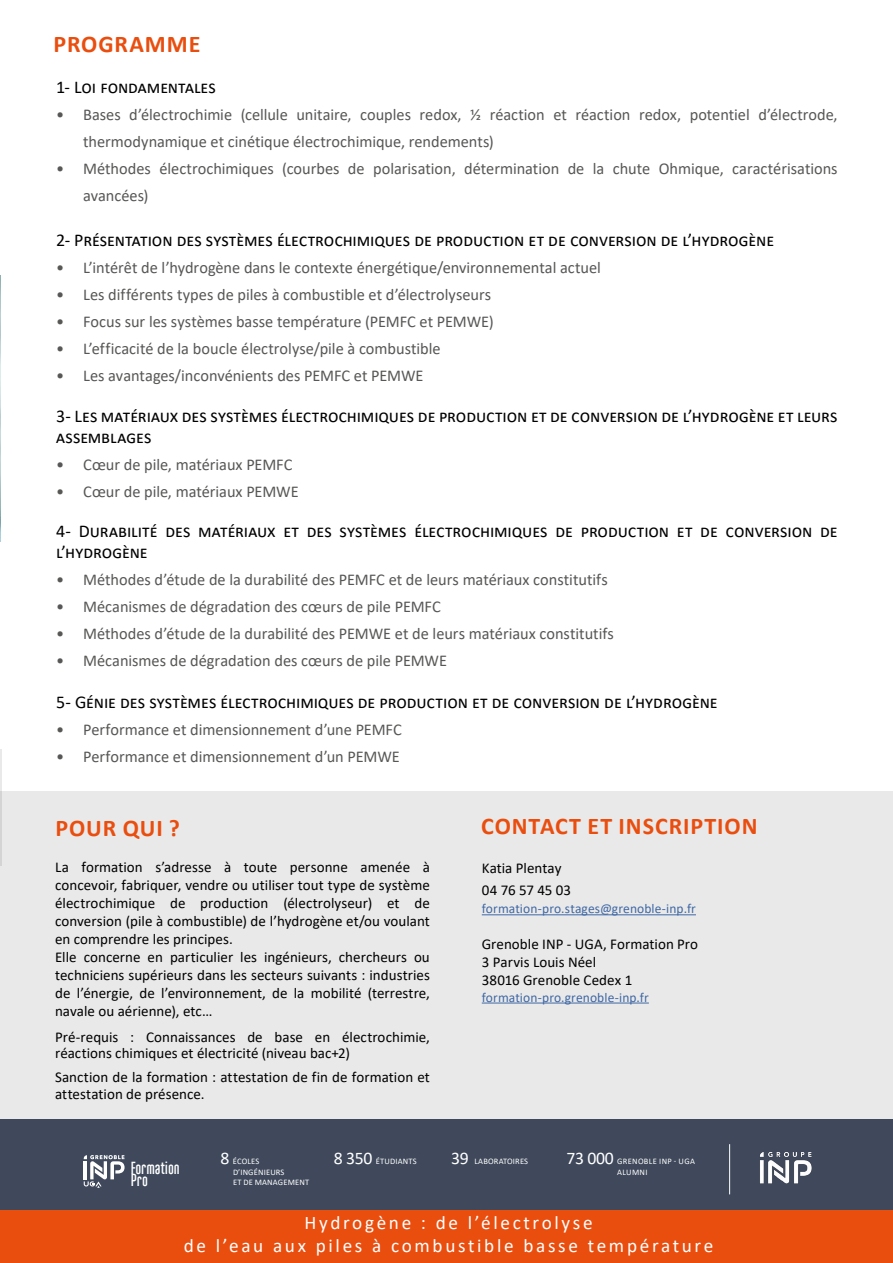
<style>
.page{position:relative;width:893px;height:1263px;background:#fff}
.page>*{position:absolute;margin:0;border:0;box-sizing:border-box;transform-origin:0 0}
.t1{font:700 24px "Calibri";letter-spacing:.035em;color:#e94e0f}
.t2{font:19.2px/23.1px "Calibri";letter-spacing:.14em;color:#fff;text-align:center}
.t3{font:18px/21px "Calibri";letter-spacing:-.005em;color:#000}
.t4{font:700 17.4px/12.8px "Ando";color:#fff}
.t5{font:16.5px/27px "Calibri";color:#575756}
.t6{font:15px/18px "Calibri";letter-spacing:.005em;color:#000}
.t7{font:13.5px "Calibri";letter-spacing:.01em;color:#3f68a5}
.t8{font:8.55px/10.2px "Calibri";letter-spacing:.02em;color:#fff}
.t9{font:8.55px/10.2px "Calibri";letter-spacing:.04em;color:#fff;text-align:center}
.s1{font-size:17.7px}
</style>
<div class="page">
<hr style="left:0;top:749px;width:2px;height:117px;background:#000">
<img style="left:0;top:275px;width:1px;height:267px">
<div style="left:1px;top:791px;width:892px;height:328px;background:#e9e9e9"></div>
<hr style="left:482px;top:914px;width:214px;height:1px;background:#3f68a5">
<hr style="left:482px;top:1002px;width:167px;height:1px;background:#3f68a5">
<div style="left:0;top:1120px;width:893px;height:143px;background:#3f495b"></div>
<div style="left:0;top:1210px;width:893px;height:53px;background:#e94e0f"></div>
<hr style="left:729px;top:1144px;width:1px;height:50px;background:#fff">
<svg style="left:84px;top:1155px;width:41px;height:33px"></svg>
<img style="left:760px;top:1152px;width:52px;height:32px">
<h1 class="t1" style="left:54px;top:28px;width:148px">PROGRAMME</h1>
<p class="t3" style="left:56px;top:76px;width:161px">1- Loi fondamentales</p>
<p class="t5" style="left:83px;top:100px;width:756px;text-indent:-27px">• Bases d’électrochimie (cellule unitaire, couples redox, ½ réaction et réaction redox, potentiel d’électrode, thermodynamique et cinétique électrochimique, rendements)</p>
<p class="t5" style="left:83px;top:154px;width:756px;text-indent:-27px">• Méthodes électrochimiques (courbes de polarisation, détermination de la chute Ohmique, caractérisations avancées)</p>
<p class="t3" style="left:56px;top:229px;width:720px">2- Présentation des systèmes électrochimiques de production et de conversion de l’hydrogène</p>
<p class="t5" style="left:56px;top:253px;width:546px">• L’intérêt de l’hydrogène dans le contexte énergétique/environnemental actuel</p>
<p class="t5" style="left:56px;top:280px;width:437px">• Les différents types de piles à combustible et d’électrolyseurs</p>
<p class="t5" style="left:56px;top:307px;width:439px">• Focus sur les systèmes basse température (PEMFC et PEMWE)</p>
<p class="t5" style="left:56px;top:334px;width:386px">• L’efficacité de la boucle électrolyse/pile à combustible</p>
<p class="t5" style="left:56px;top:361px;width:369px">• Les avantages/inconvénients des PEMFC et PEMWE</p>
<p class="t3" style="left:56px;top:405px;width:783px">3- Les matériaux des systèmes électrochimiques de production et de conversion de l’hydrogène et leurs assemblages</p>
<p class="t5" style="left:56px;top:450px;width:238px">• Cœur de pile, matériaux PEMFC</p>
<p class="t5" style="left:56px;top:477px;width:244px">• Cœur de pile, matériaux PEMWE</p>
<p class="t3" style="left:56px;top:520px;width:783px">4- Durabilité des matériaux et des systèmes électrochimiques de production et de conversion de l’hydrogène</p>
<p class="t5" style="left:56px;top:566px;width:553px">• Méthodes d’étude de la durabilité des PEMFC et de leurs matériaux constitutifs</p>
<p class="t5" style="left:56px;top:593px;width:386px">• Mécanismes de dégradation des cœurs de pile PEMFC</p>
<p class="t5" style="left:56px;top:620px;width:559px">• Méthodes d’étude de la durabilité des PEMWE et de leurs matériaux constitutifs</p>
<p class="t5" style="left:56px;top:647px;width:392px">• Mécanismes de dégradation des cœurs de pile PEMWE</p>
<p class="t3" style="left:56px;top:691px;width:663px">5- Génie des systèmes électrochimiques de production et de conversion de l’hydrogène</p>
<p class="t5" style="left:56px;top:716px;width:347px">• Performance et dimensionnement d’une PEMFC</p>
<p class="t5" style="left:56px;top:743px;width:345px">• Performance et dimensionnement d’un PEMWE</p>
<h1 class="t1" style="left:56px;top:811px;width:126px">POUR QUI ?</h1>
<p class="t6" style="left:55px;top:858px;width:376px">La formation s’adresse à toute personne amenée à concevoir, fabriquer, vendre ou utiliser tout type de système électrochimique de production (électrolyseur) et de conversion (pile à combustible) de l’hydrogène et/ou voulant en comprendre les principes.<br>Elle concerne en particulier les ingénieurs, chercheurs ou techniciens supérieurs dans les secteurs suivants : industries de l’énergie, de l’environnement, de la mobilité (terrestre, navale ou aérienne), etc…</p>
<p class="t6" style="left:55px;top:1028px;width:376px;line-height:16.5px">Pré-requis : Connaissances de base en électrochimie, réactions chimiques et électricité (niveau bac+2)</p>
<p class="t6" style="left:55px;top:1068px;width:376px;line-height:16.5px">Sanction de la formation : attestation de fin de formation et attestation de présence.</p>
<p class="t4" style="left:131px;top:1161px;width:51px">Formation<br>Pro</p>
<p class="t8" style="left:233px;top:1156px;width:78px;text-indent:-13px"><span class="s1">8</span> ÉCOLES<br>D’INGÉNIEURS<br>ET DE MANAGEMENT</p>
<p class="t8" style="left:334px;top:1156px;width:84px"><span class="s1">8 350</span> ÉTUDIANTS</p>
<h1 class="t1" style="left:481px;top:809px;width:278px">CONTACT ET INSCRIPTION</h1>
<p class="t6" style="left:482px;top:856px;width:91px;line-height:22.5px">Katia Plentay<br>04 76 57 45 03</p>
<p class="t7" style="left:482px;top:899px;width:216px">formation-pro.stages@grenoble-inp.fr</p>
<p class="t6" style="left:482px;top:935px;width:218px">Grenoble INP - UGA, Formation Pro<br>3 Parvis Louis Néel<br>38016 Grenoble Cedex 1</p>
<p class="t7" style="left:482px;top:988px;width:169px">formation-pro.grenoble-inp.fr</p>
<p class="t8" style="left:451px;top:1156px;width:78px"><span class="s1">39</span> LABORATOIRES</p>
<p class="t9" style="left:566px;top:1156px;width:130px"><span class="s1">73 000</span> GRENOBLE INP - UGA<br>ALUMNI</p>
<p class="t2" style="left:184px;top:1210px;width:531px">Hydrogène : de l’électrolyse<br>de l’eau aux piles à combustible basse température</p>
</div>
